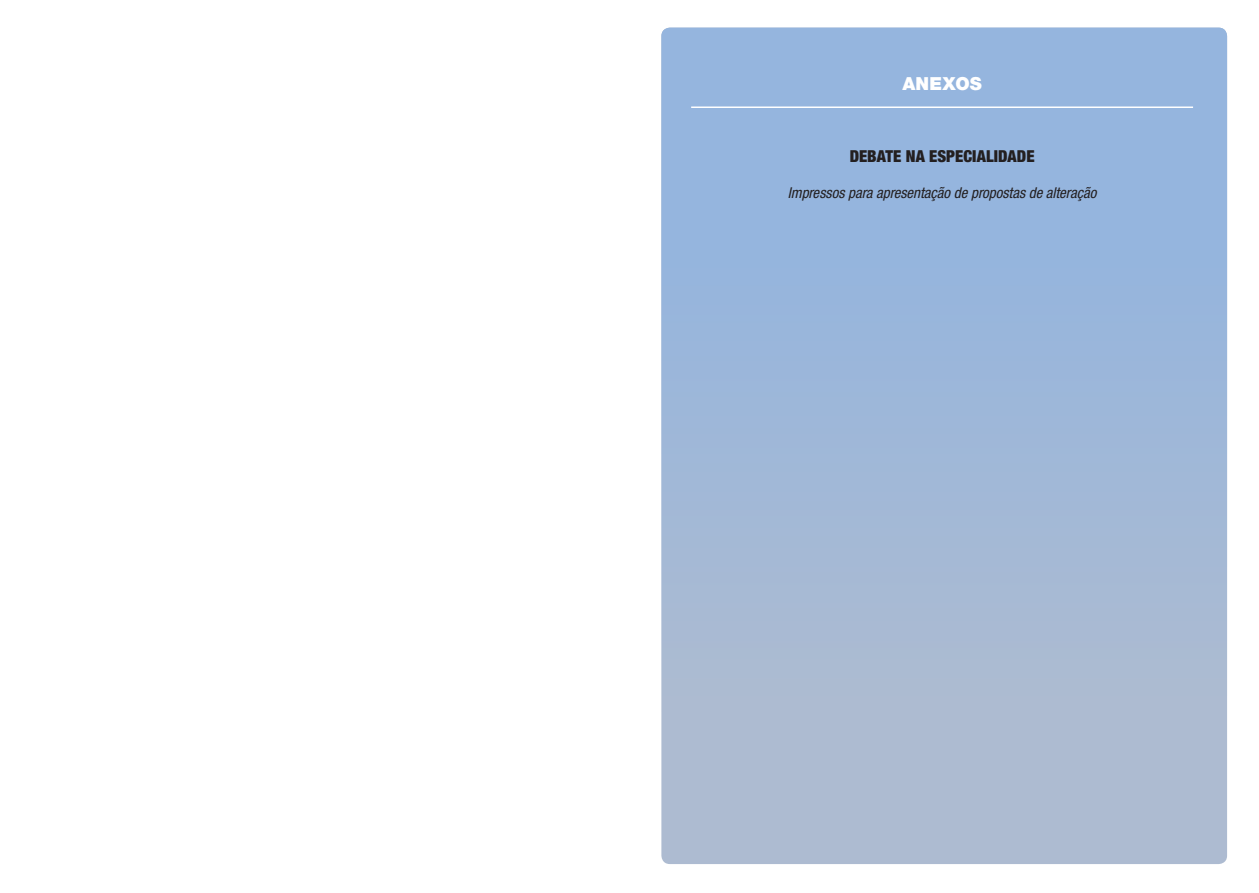
<style>
.page{position:relative;width:1259px;height:893px;background:#fff}
.page>*{position:absolute;margin:0;border:0;box-sizing:border-box;transform-origin:0 0}
.t1{font:900 18px "Helvetica Neue LT Std";letter-spacing:.01em;color:#fff}
.t2{font:900 condensed 16.5px "Helvetica Neue LT Std";color:#231f20}
.t3{font:italic condensed 15px "Helvetica Neue LT Std";color:#231f20}
</style>
<div class="page">
<div style="left:661px;top:28px;width:566px;height:836px;background:linear-gradient(to right,#a0b8d8,#a0b8d8);border-radius:9px"></div>
<hr style="left:691px;top:107px;width:502px;height:1px;background:#fff">
<p class="t1" style="left:902px;top:73px;width:81px">ANEXOS</p>
<p class="t2" style="left:849px;top:146px;width:186px">DEBATE NA ESPECIALIDADE</p>
<p class="t3" style="left:787px;top:184px;width:310px">Impressos para apresentação de propostas de alteração</p>
</div>
